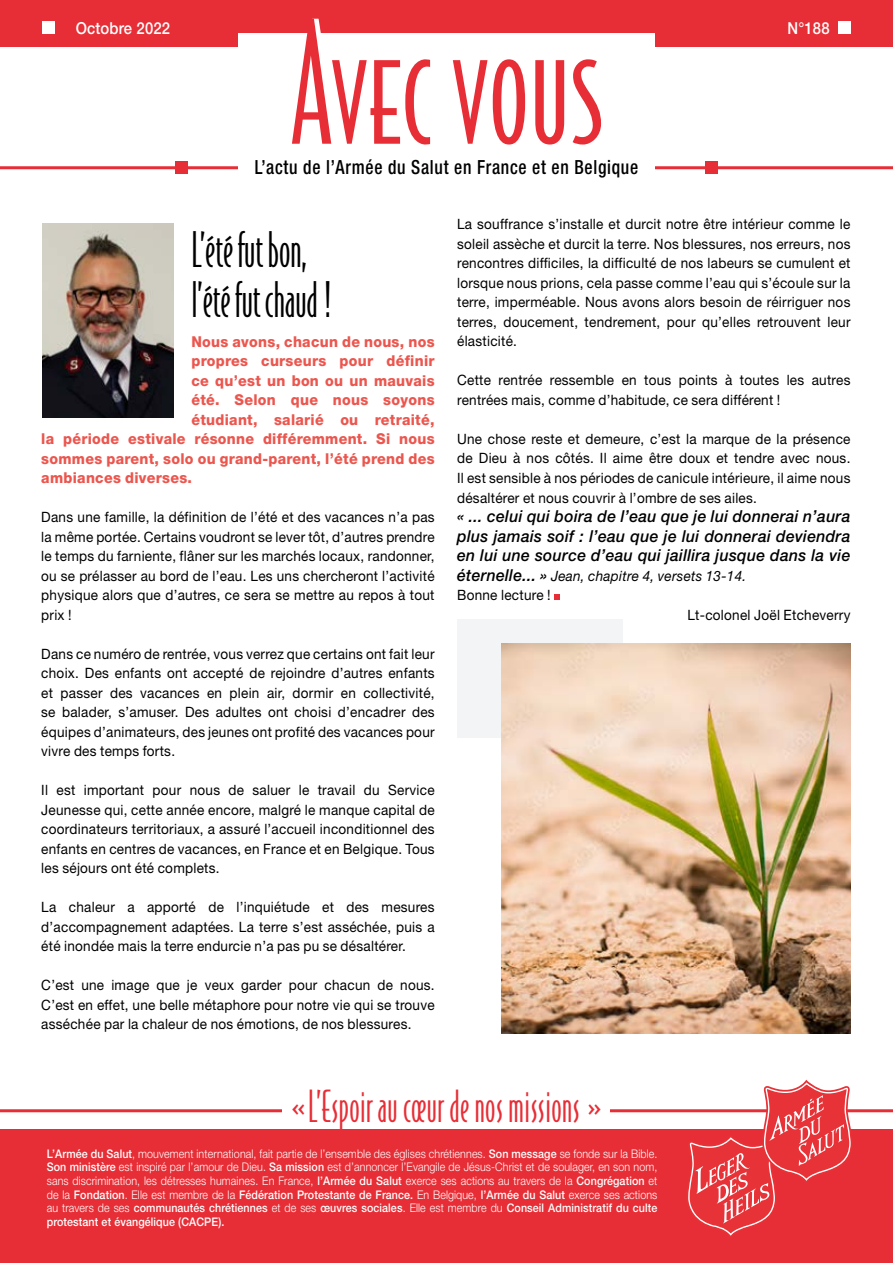
<style>
.page{position:relative;width:893px;height:1263px;background:#fff}
.page>*{position:absolute;margin:0;border:0;box-sizing:border-box;transform-origin:0 0}
.t1{font:46.5px/49.8px "Bodega Sans Light Oldstyle";color:#000;scale:.9 1}
.t2{font:42px "Bodega Sans Light Oldstyle";letter-spacing:.01em;color:#e72e36;scale:.9 1}
.t3{font:500 condensed 19.5px "Helvetica Neue LT Std";letter-spacing:.04em;color:#000;scale:.9 1}
.t4{font:italic 500 16.5px/19.5px "Helvetica Neue LT Std";letter-spacing:.02em;color:#000;text-align:justify;scale:.95 1}
.t5{font:500 16.5px "Helvetica Neue LT Std";letter-spacing:.01em;color:#fff;scale:.9 1}
.t6{font:800 15px "Helvetica Neue LT Std";letter-spacing:.02em;color:#eb564e;scale:.95 1}
.t7{font:14.25px/19.5px "Helvetica Neue LT Std";letter-spacing:.02em;color:#000;text-align:justify;scale:.95 1}
.t8{font:italic 14.25px "Helvetica Neue LT Std";letter-spacing:.02em;color:#000;scale:.95 1}
.t9{font:300 11.85px/13.6px "Helvetica Neue LT Std";letter-spacing:.01em;color:#fff;text-align:justify;scale:.9 1}
.s1{font-weight:500;font-size:16.5px}
.s2{font-weight:500}
</style>
<div class="page">
<div style="left:0;top:1129px;width:893px;height:134px;background:#e72e36"></div>
<div style="left:457px;top:620px;width:166px;height:118px;background:#f2f4f6"></div>
<img style="left:501px;top:643px;width:349px;height:390px">
<img style="left:43px;top:223px;width:131px;height:194px">
<svg style="left:554px;top:594px;width:6px;height:6px"></svg>
<hr style="left:0;top:166px;width:893px;height:3px;background:#e72e36">
<hr style="left:0;top:1109px;width:893px;height:3px;background:#e72e36">
<div style="left:0;top:0;width:893px;height:47px;background:#e72e36"></div>
<div style="left:238px;top:34px;width:417px;height:27px;background:#fff"></div>
<svg style="left:292px;top:19px;width:309px;height:126px"></svg>
<div style="left:43px;top:21px;width:12px;height:13px;background:#fff"></div>
<div style="left:838px;top:21px;width:12px;height:13px;background:#fff"></div>
<div style="left:175px;top:161px;width:12px;height:13px;background:#e72e36"></div>
<div style="left:706px;top:161px;width:12px;height:13px;background:#e72e36"></div>
<div style="left:238px;top:160px;width:417px;height:15px;background:#fff"></div>
<svg style="left:686px;top:1080px;width:166px;height:156px"></svg>
<div style="left:283px;top:1088px;width:327px;height:34px;background:#fff"></div>
<p class="t5" style="left:76px;top:18px;width:106px">Octobre 2022</p>
<h3 class="t3" style="left:255px;top:156px;width:427px">L’actu de l’Armée du Salut en France et en Belgique</h3>
<p class="t5" style="left:788px;top:18px;width:48px">N°188</p>
<h1 class="t1" style="left:191px;top:225px;width:156px">L’été fut bon, l’été fut chaud !</h1>
<p class="t6" style="left:191px;top:332px;width:257px">Nous avons, chacun de nous, nos</p>
<p class="t6" style="left:191px;top:352px;width:257px">propres curseurs pour définir</p>
<p class="t6" style="left:191px;top:371px;width:257px">ce qu’est un bon ou un mauvais</p>
<p class="t6" style="left:191px;top:391px;width:257px">été. Selon que nous soyons</p>
<p class="t6" style="left:191px;top:410px;width:257px">étudiant, salarié ou retraité,</p>
<p class="t6" style="left:41px;top:430px;width:416px">la période estivale résonne différemment. Si nous</p>
<p class="t6" style="left:41px;top:449px;width:416px">sommes parent, solo ou grand-parent, l’été prend des</p>
<p class="t6" style="left:41px;top:469px;width:160px">ambiances diverses.</p>
<p class="t7" style="left:41px;top:507px;width:416px">Dans une famille, la définition de l’été et des vacances n’a pas la même portée. Certains voudront se lever tôt, d’autres prendre le temps du farniente, flâner sur les marchés locaux, randonner, ou se prélasser au bord de l’eau. Les uns chercheront l’activité physique alors que d’autres, ce sera se mettre au repos à tout prix !</p>
<p class="t7" style="left:41px;top:643px;width:416px">Dans ce numéro de rentrée, vous verrez que certains ont fait leur choix. Des enfants ont accepté de rejoindre d’autres enfants et passer des vacances en plein air, dormir en collectivité, se balader, s’amuser. Des adultes ont choisi d’encadrer des équipes d’animateurs, des jeunes ont profité des vacances pour vivre des temps forts.</p>
<p class="t7" style="left:41px;top:780px;width:416px">Il est important pour nous de saluer le travail du Service Jeunesse qui, cette année encore, malgré le manque capital de coordinateurs territoriaux, a assuré l’accueil inconditionnel des enfants en centres de vacances, en France et en Belgique. Tous les séjours ont été complets.</p>
<p class="t7" style="left:41px;top:897px;width:415px">La chaleur a apporté de l’inquiétude et des mesures d’accompagnement adaptées. La terre s’est asséchée, puis a été inondée mais la terre endurcie n’a pas pu se désaltérer.</p>
<p class="t7" style="left:41px;top:975px;width:416px">C’est une image que je veux garder pour chacun de nous.<br>C’est en effet, une belle métaphore pour notre vie qui se trouve asséchée par la chaleur de nos émotions, de nos blessures.</p>
<p class="t7" style="left:457px;top:214px;width:416px">La souffrance s’installe et durcit notre être intérieur comme le soleil assèche et durcit la terre. Nos blessures, nos erreurs, nos rencontres difficiles, la difficulté de nos labeurs se cumulent et lorsque nous prions, cela passe comme l’eau qui s’écoule sur la terre, imperméable. Nous avons alors besoin de réirriguer nos terres, doucement, tendrement, pour qu’elles retrouvent leur élasticité.</p>
<p class="t7" style="left:457px;top:370px;width:416px">Cette rentrée ressemble en tous points à toutes les autres rentrées mais, comme d’habitude, ce sera différent !</p>
<p class="t7" style="left:457px;top:429px;width:416px">Une chose reste et demeure, c’est la marque de la présence de Dieu à nos côtés. Il aime être doux et tendre avec nous.<br>Il est sensible à nos périodes de canicule intérieure, il aime nous désaltérer et nous couvrir à l’ombre de ses ailes.</p>
<p class="t4" style="left:457px;top:506px;width:416px">« ... celui qui boira de l’eau que je lui donnerai n’aura plus jamais soif : l’eau que je lui donnerai deviendra en lui une source d’eau qui jaillira jusque dans la vie</p>
<p class="t8" style="left:457px;top:567px;width:306px"><span class="s1">éternelle... »</span> Jean, chapitre 4, versets 13-14.</p>
<p class="t7" style="left:457px;top:585px;width:100px">Bonne lecture !</p>
<p class="t7" style="left:687px;top:604px;width:173px">Lt-colonel Joël Etcheverry</p>
<h2 class="t2" style="left:291px;top:1083px;width:346px">« L’Espoir au cœur de nos missions »</h2>
<p class="t9" style="left:47px;top:1146px;width:680px"><span class="s2">L’Armée du Salut</span>, mouvement international, fait partie de l’ensemble des églises chrétiennes. <span class="s2">Son message</span> se fonde sur la Bible.<br><span class="s2">Son ministère</span> est inspiré par l’amour de Dieu. <span class="s2">Sa mission</span> est d’annoncer l’Evangile de Jésus-Christ et de soulager, en son nom, sans discrimination, les détresses humaines. En France, <span class="s2">l’Armée du Salut</span> exerce ses actions au travers de la <span class="s2">Congrégation</span> et de la <span class="s2">Fondation</span>. Elle est membre de la <span class="s2">Fédération Protestante de France.</span> En Belgique, <span class="s2">l’Armée du Salut</span> exerce ses actions au travers de ses <span class="s2">communautés chrétiennes</span> et de ses <span class="s2">œuvres sociales</span>. Elle est membre du <span class="s2">Conseil Administratif du culte protestant et évangélique (CACPE).</span></p>
</div>
